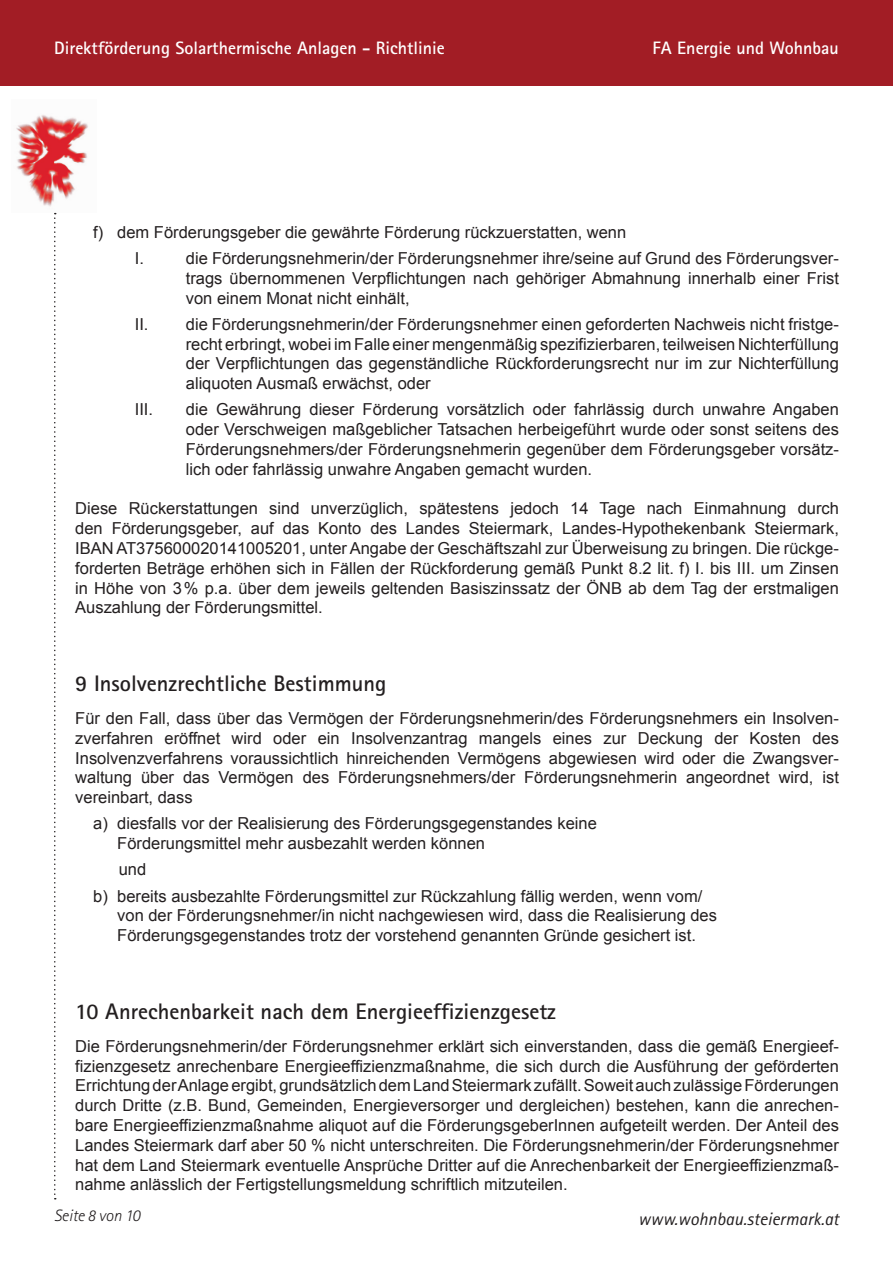
<style>
.page{position:relative;width:893px;height:1263px;background:#fff}
.page>*{position:absolute;margin:0;border:0;box-sizing:border-box;transform-origin:0 0}
.FT_1{font:700 22.5px "Agfa Rotis Sans Serif";color:#231f20}
.t1{font:700 18px "Agfa Rotis Sans Serif";color:#fff}
.t2{font:italic 18px "Agfa Rotis Sans Serif";color:#231f20}
.Fließtext{font:16.5px/19.8px "Arial";color:#231f20;text-align:justify}
.Fließtext_römisch{font:16.5px/19.8px "Arial";color:#231f20;text-align:justify}
.Fließtext_Buchstaben{font:16.5px/19.8px "Arial";color:#231f20}
.t3{font:italic 300 16.5px "Agfa Rotis Sans Serif";color:#231f20}
.Fließtext_Aufz__ohne{font:16.5px "Arial";color:#231f20}
</style>
<div class="page">
<div style="left:0;top:0;width:893px;height:85px;background:#a21d25"></div>
<img style="left:16px;top:114px;width:72px;height:99px">
<svg style="left:54px;top:213px;width:2px;height:986px"></svg>
<p class="t1" style="left:54px;top:37px;width:392px">Direktförderung Solarthermische Anlagen - Richtlinie</p>
<p class="t1" style="left:653px;top:37px;width:188px">FA Energie und Wohnbau</p>
<p class="Fließtext_Buchstaben" style="left:93px;top:222px;width:534px">f) dem Förderungsgeber die gewährte Förderung rückzuerstatten, wenn</p>
<p class="Fließtext_römisch" style="left:135px;top:248px;width:11px">I.</p>
<p class="Fließtext_römisch" style="left:186px;top:248px;width:655px">die Förderungsnehmerin/der Förderungsnehmer ihre/seine auf Grund des Förderungsver&shy;trags übernommenen Verpflichtungen nach gehöriger Abmahnung innerhalb einer Frist von einem Monat nicht einhält,</p>
<p class="Fließtext_römisch" style="left:186px;top:314px;width:655px;text-indent:-51px">II. die Förderungsnehmerin/der Förderungsnehmer einen geforderten Nachweis nicht fristge&shy;recht erbringt, wobei im Falle einer mengenmäßig spezifizierbaren, teilweisen Nichterfüllung der Verpflichtungen das gegenständliche Rückforderungsrecht nur im zur Nichterfüllung aliquoten Ausmaß erwächst, oder</p>
<p class="Fließtext_römisch" style="left:135px;top:400px;width:20px">III.</p>
<p class="Fließtext_römisch" style="left:186px;top:400px;width:655px">die Gewährung dieser Förderung vorsätzlich oder fahrlässig durch unwahre Angaben oder Verschweigen maßgeblicher Tatsachen herbeigeführt wurde oder sonst seitens des Förderungsnehmers/der Förderungsnehmerin gegenüber dem Förderungsgeber vorsätz&shy;lich oder fahrlässig unwahre Angaben gemacht wurden.</p>
<p class="Fließtext" style="left:75px;top:499px;width:765px">Diese Rückerstattungen sind unverzüglich, spätestens jedoch 14 Tage nach Einmahnung durch den Förderungsgeber, auf das Konto des Landes Steiermark, Landes-Hypothekenbank Steiermark, IBAN AT375600020141005201, unter Angabe der Geschäftszahl zur Überweisung zu bringen. Die rückge&shy;forderten Beträge erhöhen sich in Fällen der Rückforderung gemäß Punkt 8.2 lit. f) I. bis III. um Zinsen in Höhe von 3% p.a. über dem jeweils geltenden Basiszinssatz der ÖNB ab dem Tag der erstmaligen Auszahlung der Förderungsmittel.</p>
<p class="FT_1" style="left:75px;top:670px;width:313px">9 Insolvenzrechtliche Bestimmung</p>
<p class="Fließtext" style="left:75px;top:708px;width:765px">Für den Fall, dass über das Vermögen der Förderungsnehmerin/des Förderungsnehmers ein Insolven&shy;zverfahren eröffnet wird oder ein Insolvenzantrag mangels eines zur Deckung der Kosten des Insolvenzverfahrens voraussichtlich hinreichenden Vermögens abgewiesen wird oder die Zwangsver&shy;waltung über das Vermögen des Förderungsnehmers/der Förderungsnehmerin angeordnet wird, ist vereinbart, dass</p>
<p class="Fließtext_Buchstaben" style="left:117px;top:814px;width:481px;text-indent:-24px">a) diesfalls vor der Realisierung des Förderungsgegenstandes keine<br>Förderungsmittel mehr ausbezahlt werden können</p>
<p class="Fließtext_Aufz__ohne" style="left:119px;top:859px;width:29px">und</p>
<p class="Fließtext_Buchstaben" style="left:117px;top:886px;width:601px;text-indent:-24px">b) bereits ausbezahlte Förderungsmittel zur Rückzahlung fällig werden, wenn vom/ von der Förderungsnehmer/in nicht nachgewiesen wird, dass die Realisierung des<br>Förderungsgegenstandes trotz der vorstehend genannten Gründe gesichert ist.</p>
<p class="FT_1" style="left:75px;top:997px;width:482px">10 Anrechenbarkeit nach dem Energieeffizienzgesetz</p>
<p class="Fließtext" style="left:75px;top:1036px;width:765px">Die Förderungsnehmerin/der Förderungsnehmer erklärt sich einverstanden, dass die gemäß Energieef&shy;fizienzgesetz anrechenbare Energieeffizienzmaßnahme, die sich durch die Ausführung der geförderten Errichtung der Anlage ergibt, grundsätzlich dem Land Steiermark zufällt. Soweit auch zulässige Förderungen durch Dritte (z.B. Bund, Gemeinden, Energieversorger und dergleichen) bestehen, kann die anrechen&shy;bare Energieeffizienzmaßnahme aliquot auf die FörderungsgeberInnen aufgeteilt werden. Der Anteil des Landes Steiermark darf aber 50 % nicht unterschreiten. Die Förderungsnehmerin/der Förderungsnehmer hat dem Land Steiermark eventuelle Ansprüche Dritter auf die Anrechenbarkeit der Energieeffizienzmaß&shy;nahme anlässlich der Fertigstellungsmeldung schriftlich mitzuteilen.</p>
<p class="t3" style="left:54px;top:1206px;width:88px">Seite 8 von 10</p>
<p class="t2" style="left:638px;top:1209px;width:202px">www.wohnbau.steiermark.at</p>
</div>
